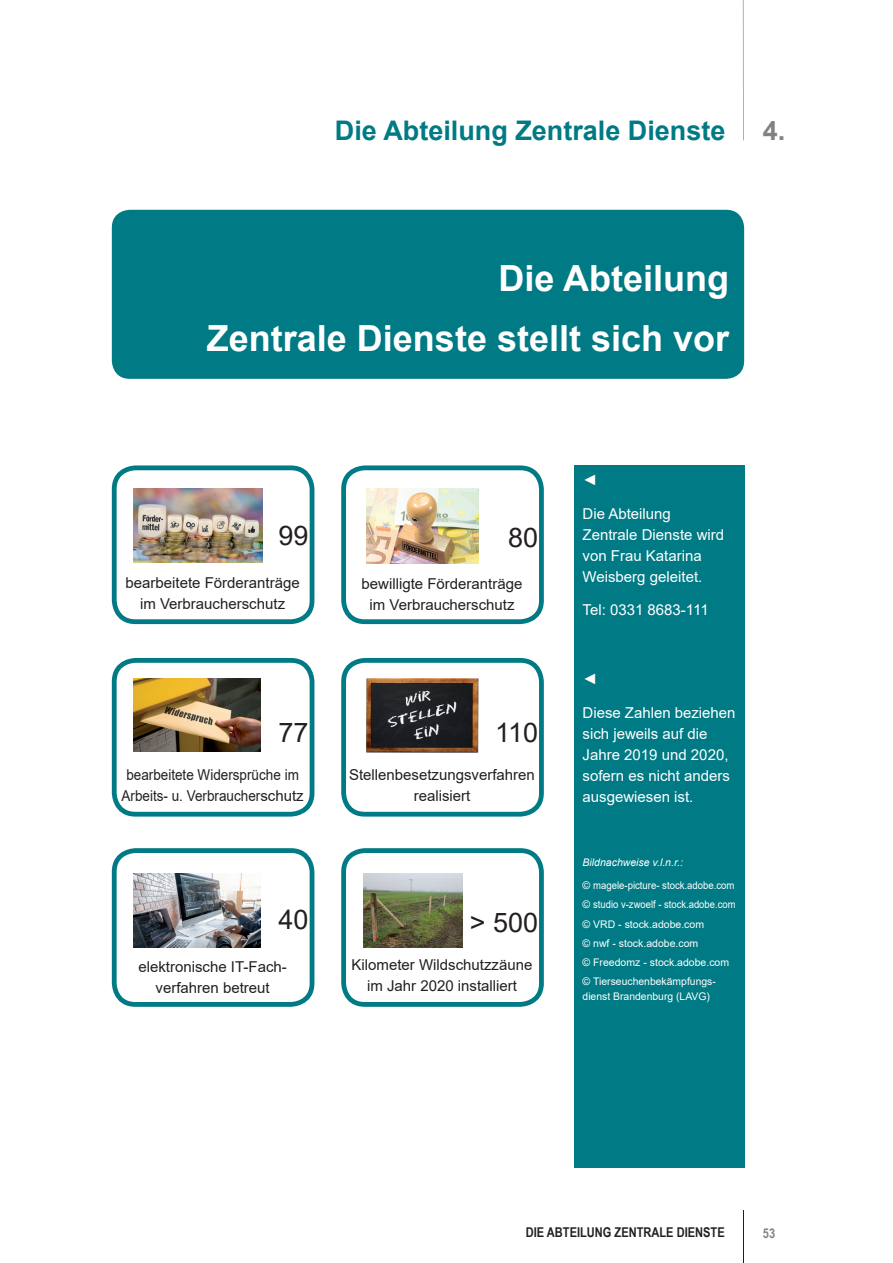
<style>
.page{position:relative;width:893px;height:1263px;background:#fff}
.page>*{position:absolute;margin:0;border:0;box-sizing:border-box;transform-origin:0 0}
.t1{font:700 36px/60px "Arial";color:#fff;text-align:right}
.t2{font:700 27px "Arial";color:#007a84}
.t3{font:27px "Arial";color:#231f20}
.t4{font:700 27px "Arial";color:#808285}
.t5{font:15px/21px "Arial";color:#231f20;text-align:center}
.t6{font:15px/21px "Arial";color:#fff}
.t7{font:15px/21px "Arial";color:#231f20;text-align:center;scale:.9 1}
.t8{font:italic 15px "Arial";color:#fff}
.t9{font:700 13.5px "Arial Narrow";color:#231f20}
.t10{font:700 13.5px "Arial Narrow";color:#808285}
.t11{font:10.5px/19.2px "Arial";color:#fff}
.t12{font:italic 10.5px "Arial";color:#fff}
</style>
<div class="page">
<hr style="left:743px;top:1210px;width:1px;height:53px;background:#231f20">
<hr style="left:743px;top:0;width:1px;height:140px;background:#939598">
<img style="left:363px;top:874px;width:100px;height:73px">
<img style="left:134px;top:678px;width:127px;height:74px">
<img style="left:367px;top:489px;width:112px;height:74px">
<img style="left:134px;top:489px;width:128px;height:73px">
<img style="left:367px;top:678px;width:112px;height:74px">
<div style="left:112px;top:210px;width:632px;height:169px;background:#007a84;border-radius:18px"></div>
<div style="left:112px;top:465px;width:202px;height:159px;border:5px solid #007a84;border-radius:21px"></div>
<div style="left:341px;top:465px;width:203px;height:159px;border:5px solid #007a84;border-radius:21px"></div>
<div style="left:112px;top:658px;width:202px;height:159px;border:5px solid #007a84;border-radius:21px"></div>
<div style="left:112px;top:848px;width:202px;height:159px;border:5px solid #007a84;border-radius:21px"></div>
<div style="left:341px;top:848px;width:203px;height:159px;border:5px solid #007a84;border-radius:21px"></div>
<div style="left:574px;top:465px;width:170px;height:703px;background:#007a84"></div>
<div style="left:341px;top:658px;width:203px;height:159px;border:5px solid #007a84;border-radius:21px"></div>
<img style="left:134px;top:874px;width:127px;height:73px">
<h2 class="t2" style="left:335px;top:111px;width:392px">Die Abteilung Zentrale Dienste</h2>
<h2 class="t4" style="left:763px;top:111px;width:24px">4.</h2>
<h1 class="t1" style="left:207px;top:249px;width:524px">Die Abteilung<br>Zentrale Dienste stellt sich vor</h1>
<h2 class="t3" style="left:279px;top:517px;width:32px">99</h2>
<p class="t5" style="left:125px;top:572px;width:176px">bearbeitete Förderanträge im Verbraucherschutz</p>
<h2 class="t3" style="left:508px;top:519px;width:32px">80</h2>
<p class="t5" style="left:362px;top:573px;width:162px">bewilligte Förderanträge im Verbraucherschutz</p>
<h2 class="t3" style="left:279px;top:714px;width:32px">77</h2>
<p class="t7" style="left:122px;top:764px;width:204px">bearbeitete Widersprüche im<br>Arbeits- u. Verbraucherschutz</p>
<h2 class="t3" style="left:495px;top:714px;width:45px">110</h2>
<p class="t5" style="left:349px;top:764px;width:187px">Stellenbesetzungsverfahren realisiert</p>
<h2 class="t3" style="left:279px;top:901px;width:32px">40</h2>
<p class="t5" style="left:138px;top:956px;width:150px">elektronische IT-Fach&shy;verfahren betreut</p>
<h2 class="t3" style="left:470px;top:904px;width:70px">&gt; 500</h2>
<p class="t5" style="left:352px;top:954px;width:182px">Kilometer Wildschutzzäune im Jahr 2020 installiert</p>
<p class="t8" style="left:583px;top:470px;width:16px">◄</p>
<p class="t6" style="left:583px;top:503px;width:143px">Die Abteilung<br>Zentrale Dienste wird von Frau Katarina<br>Weisberg geleitet.</p>
<p class="t6" style="left:583px;top:599px;width:128px">Tel: 0331 8683-111</p>
<p class="t8" style="left:583px;top:669px;width:16px">◄</p>
<p class="t6" style="left:583px;top:702px;width:155px">Diese Zahlen beziehen sich jeweils auf die<br>Jahre 2019 und 2020, sofern es nicht anders ausgewiesen ist.</p>
<p class="t12" style="left:583px;top:855px;width:102px">Bildnachweise v.l.n.r.:</p>
<p class="t11" style="left:583px;top:876px;width:154px">© magele-picture- stock.adobe.com © studio v-zwoelf - stock.adobe.com © VRD - stock.adobe.com<br>© nwf - stock.adobe.com<br>© Freedomz - stock.adobe.com © Tierseuchenbekämpfungs-</p>
<p class="t11" style="left:583px;top:987px;width:129px">dienst Brandenburg (LAVG)</p>
<p class="t9" style="left:526px;top:1222px;width:200px">DIE ABTEILUNG ZENTRALE DIENSTE</p>
<p class="t10" style="left:763px;top:1223px;width:14px">53</p>
</div>
